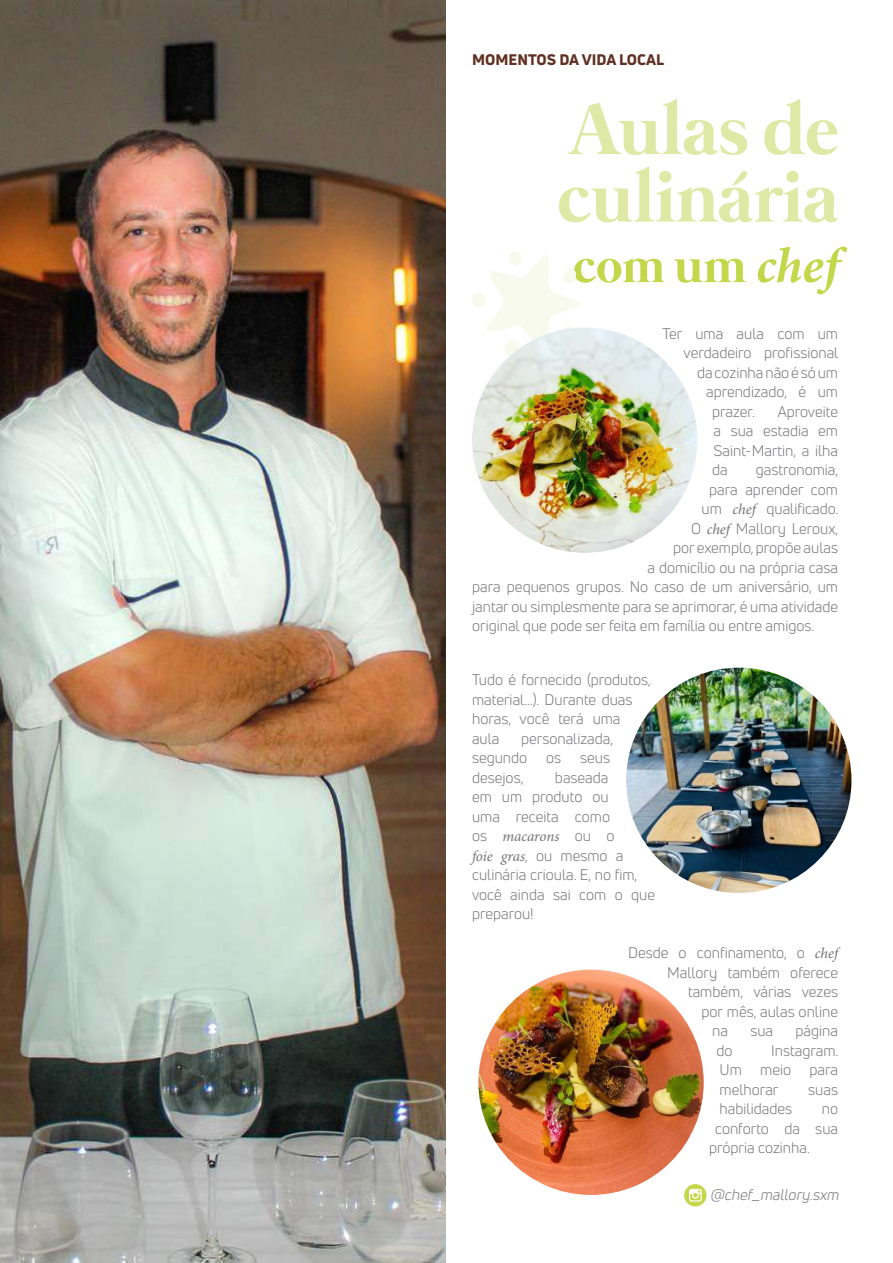
<style>
.page{position:relative;width:893px;height:1263px;background:#fff}
.page>*{position:absolute;margin:0;border:0;box-sizing:border-box;transform-origin:0 0}
.t1{font:700 73.5px/67.5px "Mermaid";color:#dfe9a6}
.t2{font:700 50.4px "Mermaid";color:#c2d84a}
.t3{font:15px/19.5px "Uni Neue";color:#737376;text-align:justify}
.t4{font:800 15px "Uni Neue";color:#5f3124}
.t5{font:italic 15px "Uni Neue";color:#737376}
.t6{font:italic 15px "Minion Pro";letter-spacing:-.005em;color:#737376}
.s1{font-family:"Minion Pro";font-style:italic}
.s2{font-family:"Uni Neue";font-style:normal}
</style>
<div class="page">
<img style="left:0;top:0;width:446px;height:1263px">
<svg style="left:472px;top:251px;width:108px;height:105px"></svg>
<svg style="left:684px;top:1184px;width:22px;height:22px"></svg>
<img style="left:472px;top:327px;width:225px;height:226px;border-radius:113px">
<img style="left:626px;top:668px;width:225px;height:225px;border-radius:113px">
<img style="left:478px;top:969px;width:226px;height:226px;border-radius:113px">
<p class="t4" style="left:472px;top:50px;width:194px">MOMENTOS DA VIDA LOCAL</p>
<h1 class="t1" style="left:558px;top:101px;width:282px">Aulas de culinária</h1>
<h2 class="t2" style="left:573px;top:237px;width:267px">com um <span class="s1">chef</span></h2>
<p class="t3" style="left:663px;top:323px;width:177px">Ter uma aula com um</p>
<p class="t3" style="left:684px;top:343px;width:156px">verdadeiro profissional</p>
<p class="t3" style="left:697px;top:362px;width:142px">da cozinha não é só um</p>
<p class="t3" style="left:706px;top:382px;width:133px">aprendizado, é um</p>
<p class="t3" style="left:712px;top:401px;width:44px">prazer.</p>
<p class="t3" style="left:712px;top:401px;width:128px;text-indent:66px">Aproveite a sua estadia em Saint-Martin, a ilha da</p>
<p class="t3" style="left:756px;top:460px;width:84px">gastronomia,</p>
<p class="t3" style="left:709px;top:479px;width:130px">para aprender com</p>
<p class="t3" style="left:702px;top:499px;width:138px">um <span class="s1">chef</span> qualificado.</p>
<p class="t3" style="left:691px;top:518px;width:149px">O <span class="s1">chef</span> Mallory Leroux,</p>
<p class="t3" style="left:673px;top:538px;width:167px">por exemplo, propõe aulas</p>
<p class="t3" style="left:648px;top:557px;width:192px">a domicílio ou na própria casa</p>
<p class="t3" style="left:472px;top:577px;width:367px">para pequenos grupos. No caso de um aniversário, um</p>
<p class="t3" style="left:472px;top:596px;width:368px">jantar ou simplesmente para se aprimorar, é uma atividade</p>
<p class="t3" style="left:472px;top:616px;width:344px">original que pode ser feita em família ou entre amigos.</p>
<p class="t3" style="left:472px;top:670px;width:180px;text-align:left">Tudo é fornecido (produtos, material...). Durante duas horas, você terá uma aula</p>
<p class="t3" style="left:472px;top:728px;width:143px;text-indent:49px">personalizada, segundo</p>
<p class="t3" style="left:546px;top:748px;width:17px">os</p>
<p class="t3" style="left:580px;top:748px;width:31px">seus</p>
<p class="t3" style="left:472px;top:767px;width:139px;text-indent:83px">baseada em um produto ou uma receita como</p>
<p class="t6" style="left:472px;top:826px;width:144px"><span class="s2">os</span> macarons <span class="s2">ou o</span></p>
<p class="t3" style="left:472px;top:845px;width:184px;text-align:left"><span class="s1">foie gras</span>, ou mesmo a culinária crioula. E, no fim, você ainda sai com o que preparou!</p>
<p class="t3" style="left:628px;top:943px;width:212px">Desde o confinamento, o <span class="s1">chef</span></p>
<p class="t3" style="left:667px;top:962px;width:173px">Mallory também oferece</p>
<p class="t3" style="left:688px;top:982px;width:151px">também, várias vezes</p>
<p class="t3" style="left:702px;top:1001px;width:138px">por mês, aulas online</p>
<p class="t3" style="left:712px;top:1021px;width:17px">na</p>
<p class="t3" style="left:750px;top:1021px;width:24px">sua</p>
<p class="t3" style="left:795px;top:1021px;width:44px">página</p>
<p class="t3" style="left:717px;top:1040px;width:18px">do</p>
<p class="t3" style="left:472px;top:767px;width:53px">desejos,</p>
<p class="t3" style="left:720px;top:1040px;width:120px;text-indent:52px">Instagram.<br>Um meio para melhorar</p>
<p class="t3" style="left:808px;top:1079px;width:31px">suas</p>
<p class="t3" style="left:720px;top:1099px;width:74px">habilidades</p>
<p class="t3" style="left:822px;top:1099px;width:18px">no</p>
<p class="t3" style="left:715px;top:1118px;width:124px">conforto da sua</p>
<p class="t3" style="left:709px;top:1138px;width:102px">própria cozinha.</p>
<p class="t5" style="left:710px;top:1186px;width:133px">@chef_mallory.sxm</p>
</div>
